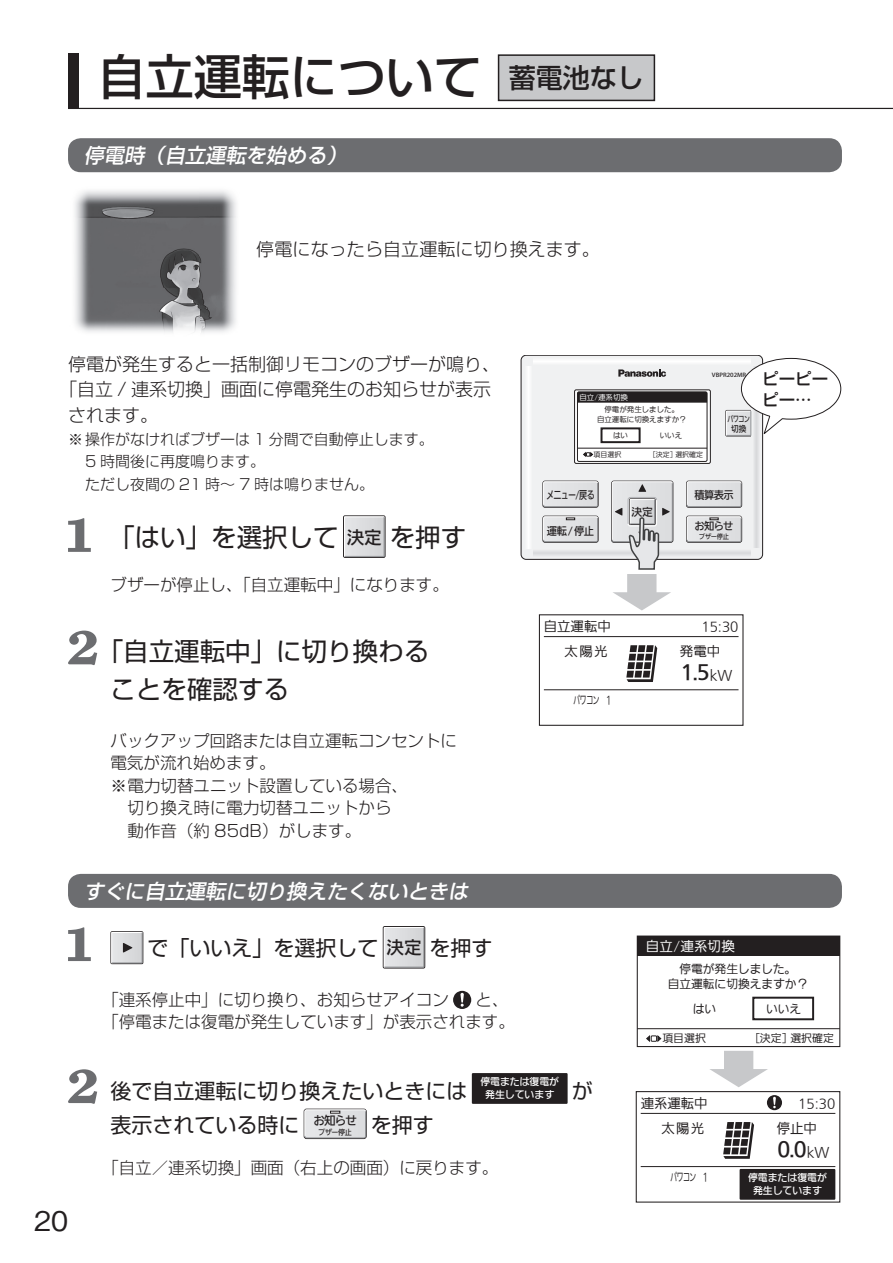
<style>
.page{position:relative;width:893px;height:1263px;background:#fff}
.page>*{position:absolute;margin:0;border:0;box-sizing:border-box;transform-origin:0 0}
.t1{font:500 48px "Shin Go Pro";color:#231f20}
.t2{font:500 27px "Gothic BBB Pro";color:#231f20}
.t3{font:25.5px/38.5px "Shin Go Pro";color:#231f20}
.t4{font:21px "Shin Go Pro";color:#231f20}
.t5{font:italic 500 20.25px "Shin Go Pro";color:#fff}
.t6{font:19.65px "PUD Go Dp Mt";color:#231f20}
.t7{font:300 18px "Shin Go Pro";color:#231f20}
.t8{font:300 16.5px/21.6px "Shin Go Pro";color:#231f20}
.t9{font:500 16.5px/21px "Shin Go Pro";color:#231f20}
.t10{font:300 15px/22.5px "Shin Go Pro";color:#231f20}
.t11{font:13.5px "PUD Go Dp Rt";letter-spacing:.015em;color:#fff}
.t12{font:13.35px "PUD Go Dp Rt";color:#231f20}
.t13{font:12.6px "PUD Go Dp Rt";color:#231f20}
.t14{font:11.7px/15.3px "PUD Go Dp Rt";color:#231f20;text-align:center}
.t15{font:10.95px "PUD Go Dp Rt";letter-spacing:-.03em;color:#231f20;scale:.6 1}
.t16{font:10.8px "PUD Go Hn M";letter-spacing:-.06em;color:#231f20;scale:.95 1}
.t17{font:10.8px "PUD Go Dp Rt";color:#231f20}
.t18{font:10.8px "PUD Go Hn M";letter-spacing:-.06em;color:#231f20;scale:.75 1}
.t19{font:10.8px "PUD Go Hn M";letter-spacing:-.06em;color:#231f20}
.t20{font:9.9px/13.4px "PUD Go Dp Mt";color:#fff}
.t21{font:8.4px "PUD Go Hn M";color:#231f20;scale:.9 1}
.t22{font:8.1px "PUD Go Hn M";color:#231f20;scale:.71 1}
.t23{font:7.5px/9.8px "PUD Go Dp Rt";color:#231f20;text-align:center}
.t24{font:7.5px "PUD Go Dp Rt";color:#fff}
.t25{font:7.35px "PUD Go Hn M";letter-spacing:-.065em;color:#231f20;scale:.95 1}
.t26{font:6.9px "PUD Go Dp Rt";color:#231f20}
.t27{font:6.6px "PUD Go Hn M";letter-spacing:-.065em;color:#231f20;scale:.95 1}
.t28{font:500 5.55px "Koz Go Pro";color:#231f20;scale:1.1 1}
.s1{font-family:"PUD Go Hn M";font-size:17.55px}
.s2{font-family:"PUD Go Dp Rt";font-size:13.35px}
.s3{font-family:"Shin Go Pro";font-size:21px;color:#231f20}
</style>
<div class="page">
<svg style="left:68px;top:518px;width:23px;height:34px"></svg>
<div style="left:343px;top:515px;width:43px;height:43px;border:1px solid #231f20"></div>
<svg style="left:344px;top:516px;width:41px;height:41px;background:#d8d9db"></svg>
<svg style="left:68px;top:927px;width:23px;height:34px"></svg>
<div style="left:111px;top:931px;width:32px;height:33px;border:1px solid #231f20"></div>
<svg style="left:111px;top:932px;width:32px;height:32px"></svg>
<svg style="left:383px;top:926px;width:42px;height:42px;background:#d0d1d3"></svg>
<svg style="left:453px;top:991px;width:18px;height:18px"></svg>
<svg style="left:68px;top:1069px;width:29px;height:35px"></svg>
<div style="left:472px;top:1073px;width:96px;height:31px;background:#231f20"></div>
<div style="left:304px;top:1109px;width:63px;height:30px;border:1px solid #231f20;border-radius:2px"></div>
<svg style="left:304px;top:1109px;width:62px;height:29px;background:#dadbdd"></svg>
<svg style="left:68px;top:631px;width:29px;height:34px"></svg>
<img style="left:74px;top:190px;width:163px;height:143px">
<hr style="left:641px;top:1113px;width:194px;height:1px;background:#231f20">
<hr style="left:641px;top:1166px;width:194px;height:1px;background:#231f20">
<svg style="left:723px;top:1122px;width:31px;height:37px"></svg>
<div style="left:740px;top:1169px;width:95px;height:31px;background:#231f20"></div>
<div style="left:636px;top:1091px;width:204px;height:111px;border:1px solid #231f20"></div>
<svg style="left:710px;top:1051px;width:58px;height:36px"></svg>
<div style="left:637px;top:935px;width:203px;height:112px;border:1px solid #231f20"></div>
<div style="left:637px;top:936px;width:203px;height:19px;background:#231f20"></div>
<hr style="left:637px;top:1028px;width:203px;height:1px;background:#231f20">
<div style="left:752px;top:997px;width:62px;height:23px;border:2px solid #231f20"></div>
<div style="left:651px;top:1035px;width:6px;height:7px;border:1px solid #231f20"></div>
<svg style="left:658px;top:1035px;width:3px;height:7px"></svg>
<svg style="left:646px;top:1035px;width:4px;height:7px"></svg>
<svg style="left:767px;top:1095px;width:15px;height:15px"></svg>
<div style="left:68px;top:138px;width:774px;height:34px;background:#6c6d70;border-radius:13px"></div>
<div style="left:68px;top:874px;width:774px;height:34px;background:#6c6d70;border-radius:13px"></div>
<div style="left:68px;top:53px;width:11px;height:55px;background:#231f20"></div>
<hr style="left:68px;top:108px;width:825px;height:1px;background:#231f20">
<div style="left:499px;top:55px;width:155px;height:45px;background:#c7c8ca"></div>
<div style="left:498px;top:54px;width:157px;height:47px;border:2px solid #231f20"></div>
<div style="left:521px;top:355px;width:242px;height:204px;background:#f0f1f2;border-radius:5px"></div>
<div style="left:534px;top:549px;width:216px;height:7px;background:#e0e1e3"></div>
<div style="left:534px;top:357px;width:216px;height:8px;background:#f9f9fa"></div>
<div style="left:524px;top:367px;width:8px;height:182px;background:#f9f9fa"></div>
<div style="left:539px;top:614px;width:204px;height:112px;border:1px solid #231f20"></div>
<svg style="left:543px;top:358px;width:298px;height:339px"></svg>
<h1 class="t1" style="left:98px;top:38px;width:548px">自立運転について <sup>蓄電池なし</sup></h1>
<p class="t5" style="left:84px;top:139px;width:270px">停電時（自立運転を始める）</p>
<p class="t7" style="left:256px;top:234px;width:345px">停電になったら自立運転に切り換えます。</p>
<p class="t7" style="left:68px;top:349px;width:434px">停電が発生すると一括制御リモコンのブザーが鳴り、</p>
<p class="t7" style="left:59px;top:375px;width:434px">「自立 / 連系切換」画面に停電発生のお知らせが表示</p>
<p class="t7" style="left:68px;top:400px;width:91px">されます。</p>
<p class="t10" style="left:85px;top:426px;width:350px;text-indent:-17px">※ 操作がなければブザーは 1 分間で自動停止します。<br>5 時間後に再度鳴ります。<br>ただし夜間の 21 時〜 7 時は鳴りません。</p>
<h3 class="t3" style="left:109px;top:515px;width:358px">「はい」を選択して<span class="s1">決定</span>を押す</h3>
<p class="t8" style="left:111px;top:572px;width:340px">ブザーが停止し、「自立運転中」になります。</p>
<h3 class="t3" style="left:111px;top:628px;width:320px;text-indent:-13px">「自立運転中」に切り換わることを確認する</h3>
<p class="t8" style="left:111px;top:728px;width:348px">バックアップ回路または自立運転コンセントに</p>
<p class="t8" style="left:111px;top:750px;width:166px">電気が流れ始めます。</p>
<p class="t8" style="left:111px;top:773px;width:299px">※ 電力切替ユニット設置している場合、</p>
<p class="t8" style="left:128px;top:795px;width:265px">切り換え時に電力切替ユニットから</p>
<p class="t8" style="left:128px;top:818px;width:235px">動作音（約 85dB）がします。</p>
<p class="t5" style="left:84px;top:874px;width:391px">すぐに自立運転に切り換えたくないときは</p>
<p class="t24" style="left:579px;top:393px;width:50px">自立/連系切換</p>
<p class="t23" style="left:597px;top:406px;width:91px">停電が発生しました。<br>自立運転に切換えますか？</p>
<p class="t23" style="left:613px;top:431px;width:16px">はい</p>
<p class="t23" style="left:660px;top:431px;width:24px">いいえ</p>
<p class="t26" style="left:594px;top:451px;width:29px">項目選択</p>
<p class="t26" style="left:649px;top:451px;width:56px">［決定］選択確定</p>
<p class="t28" style="left:712px;top:371px;width:33px">VBPR202MR</p>
<p class="t22" style="left:727px;top:413px;width:33px">パワコン</p>
<p class="t21" style="left:731px;top:422px;width:18px">切換</p>
<p class="t18" style="left:546px;top:487px;width:67px">メニュー/戻る</p>
<p class="t16" style="left:547px;top:522px;width:51px">運転/停止</p>
<p class="t19" style="left:631px;top:504px;width:23px">決定</p>
<p class="t16" style="left:694px;top:487px;width:43px">積算表示</p>
<p class="t16" style="left:695px;top:518px;width:42px">お知らせ</p>
<p class="t27" style="left:699px;top:531px;width:33px">ブザー停止</p>
<p class="t9" style="left:762px;top:366px;width:67px">ピーピーピー…</p>
<p class="t12" style="left:544px;top:619px;width:68px">自立運転中</p>
<p class="t13" style="left:701px;top:620px;width:39px">15:30</p>
<p class="t12" style="left:565px;top:645px;width:44px">太陽光</p>
<p class="t12" style="left:680px;top:645px;width:42px">発電中</p>
<p class="t6" style="left:681px;top:662px;width:53px">1.5<span class="s2">kW</span></p>
<p class="t15" style="left:573px;top:695px;width:65px">パワコン 1</p>
<h2 class="t2" style="left:34px;top:1199px;width:36px">20</h2>
<p class="t4" style="left:147px;top:931px;width:346px">で「いいえ」を選択して<span class="s1">決定</span>を押す</p>
<p class="t8" style="left:102px;top:987px;width:348px">「連系停止中」に切り換り、お知らせアイコン</p>
<p class="t8" style="left:102px;top:987px;width:414px;text-indent:373px">と、「停電または復電が発生しています」が表示されます。</p>
<p class="t4" style="left:111px;top:1074px;width:359px">後で自立運転に切り換えたいときには</p>
<p class="t20" style="left:485px;top:1076px;width:109px;text-indent:-5px">停電または復電が<br>発生しています <span class="s3">が</span></p>
<p class="t4" style="left:111px;top:1108px;width:248px">表示されている時に <sup>お知らせ</sup></p>
<p class="t4" style="left:371px;top:1108px;width:64px">を押す</p>
<p class="t8" style="left:102px;top:1154px;width:397px">「自立／連系切換」画面（右上の画面）に戻ります。</p>
<p class="t25" style="left:318px;top:1126px;width:37px">ブザー停止</p>
<p class="t11" style="left:646px;top:939px;width:90px">自立/連系切換</p>
<p class="t14" style="left:668px;top:962px;width:142px">停電が発生しました。<br>自立運転に切換えますか？</p>
<p class="t14" style="left:693px;top:1002px;width:25px">はい</p>
<p class="t14" style="left:766px;top:1002px;width:37px">いいえ</p>
<p class="t17" style="left:662px;top:1033px;width:45px">項目選択</p>
<p class="t17" style="left:749px;top:1033px;width:86px">［決定］選択確定</p>
<p class="t12" style="left:641px;top:1096px;width:68px">連系運転中</p>
<p class="t13" style="left:798px;top:1097px;width:39px">15:30</p>
<p class="t12" style="left:661px;top:1122px;width:44px">太陽光</p>
<p class="t12" style="left:777px;top:1122px;width:42px">停止中</p>
<p class="t20" style="left:748px;top:1171px;width:80px;text-align:center">停電または復電が発生しています</p>
<p class="t6" style="left:777px;top:1139px;width:53px">0.0<span class="s2">kW</span></p>
<p class="t15" style="left:670px;top:1172px;width:65px">パワコン 1</p>
</div>
